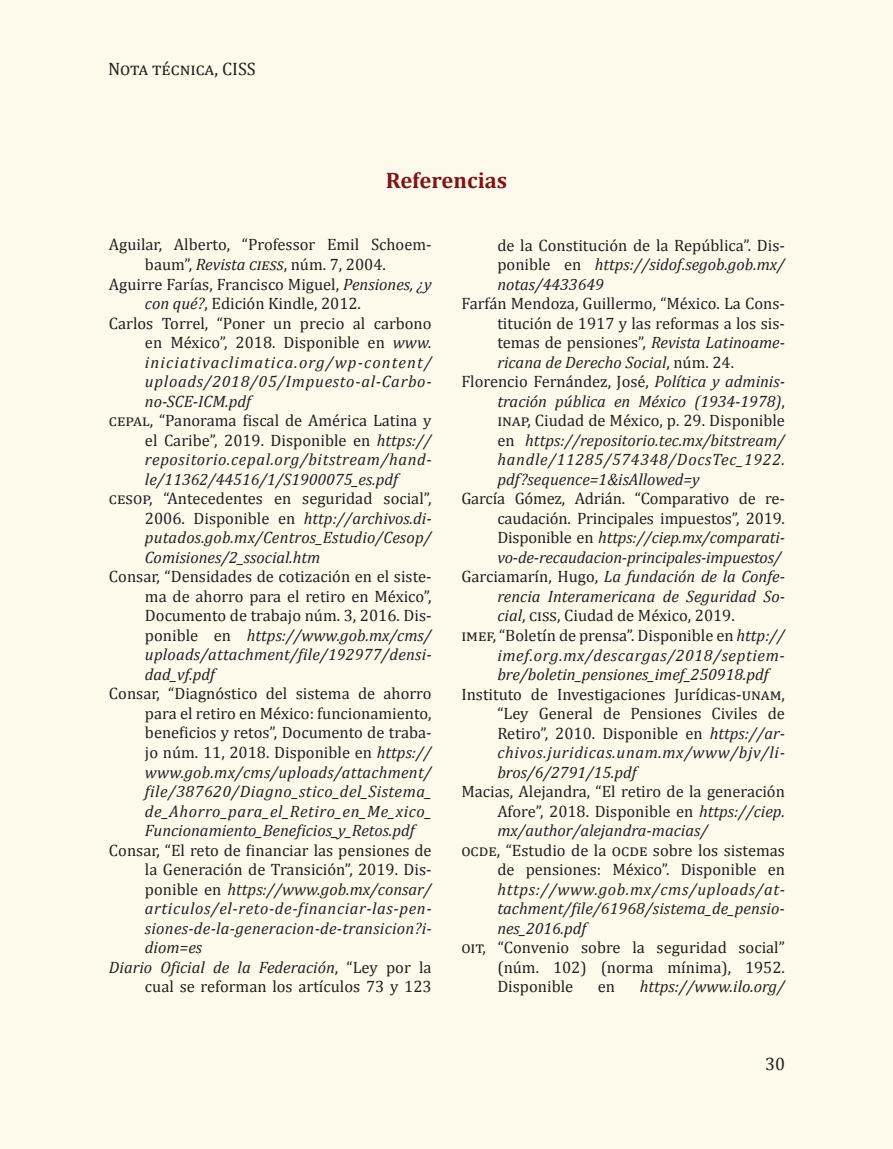
<style>
.page{position:relative;width:893px;height:1149px;background:#fff}
.page>*{position:absolute;margin:0;border:0;box-sizing:border-box;transform-origin:0 0}
.t1{font:700 22.5px "Cambria";color:#811316}
.t2{font:18px "Cambria";color:#231f20}
.t3{font:16.5px/19.5px "Cambria";color:#231f20;text-align:justify}
.t4{font:italic 16.5px/19.5px "Cambria";color:#231f20;text-align:justify}
.t5{font:italic 16.5px "Cambria";letter-spacing:.04em;color:#231f20}
.t6{font:italic 16.5px "Cambria";letter-spacing:.07em;color:#231f20}
.t7{font:italic 16.5px "Cambria";letter-spacing:.045em;color:#231f20}
.s1{font-style:italic}
.s2{font-style:normal}
</style>
<div class="page">
<div style="left:0;top:0;width:893px;height:1148px;background:#fefaeb"></div>
<p class="t2" style="left:108px;top:58px;width:149px">Nota técnica, CISS</p>
<h1 class="t1" style="left:386px;top:164px;width:123px">Referencias</h1>
<p class="t3" style="left:109px;top:235px;width:324px">Aguilar, Alberto, “Professor Emil Schoem-</p>
<p class="t3" style="left:145px;top:254px;width:242px">baum”, <span class="s1">Revista ciess</span>, núm. 7, 2004.</p>
<p class="t3" style="left:109px;top:274px;width:324px">Aguirre Farías, Francisco Miguel, <span class="s1">Pensiones, ¿y</span></p>
<p class="t3" style="left:145px;top:293px;width:218px"><span class="s1">con qué?</span>, Edición Kindle, 2012.</p>
<p class="t3" style="left:109px;top:313px;width:324px">Carlos Torrel, “Poner un precio al carbono</p>
<p class="t3" style="left:145px;top:332px;width:288px">en México”, 2018. Disponible en <span class="s1">www.</span></p>
<p class="t6" style="left:145px;top:350px;width:288px">iniciativaclimatica.org/wp-content/</p>
<p class="t7" style="left:145px;top:370px;width:288px">uploads/2018/05/Impuesto-al-Carbo-</p>
<p class="t4" style="left:145px;top:390px;width:107px">no-SCE-ICM.pdf</p>
<p class="t4" style="left:145px;top:410px;width:288px;text-indent:-36px"><span class="s2">cepal, “Panorama fiscal de América Latina y el Caribe”, 2019. Disponible en</span> https:// repositorio.cepal.org/bitstream/hand&shy;le/11362/44516/1/S1900075_es.pdf</p>
<p class="t4" style="left:145px;top:488px;width:288px;text-indent:-36px"><span class="s2">cesop, “Antecedentes en seguridad social”, 2006. Disponible en</span> http://archivos.di&shy;putados.gob.mx/Centros_Estudio/Cesop/ Comisiones/2_ssocial.htm</p>
<p class="t3" style="left:145px;top:567px;width:288px;text-indent:-36px">Consar, “Densidades de cotización en el siste&shy;ma de ahorro para el retiro en México”, Documento de trabajo núm. 3, 2016. Dis&shy;ponible en <span class="s1">https://www.gob.mx/cms/ uploads/attachment/file/192977/densi&shy;dad_vf.pdf</span></p>
<p class="t4" style="left:145px;top:683px;width:288px;text-indent:-36px"><span class="s2">Consar, “Diagnóstico del sistema de ahorro para el retiro en México: funcionamiento, beneficios y retos”, Documento de traba&shy;jo núm. 11, 2018. Disponible en</span> https:// www.gob.mx/cms/uploads/attachment/ file/387620/Diagno_stico_del_Sistema_ de_Ahorro_para_el_Retiro_en_Me_xico_ Funcionamiento_Beneficios_y_Retos.pdf</p>
<p class="t3" style="left:109px;top:840px;width:324px">Consar, “El reto de financiar las pensiones de</p>
<p class="t3" style="left:145px;top:859px;width:288px">la Generación de Transición”, 2019. Dis-</p>
<p class="t4" style="left:145px;top:878px;width:288px"><span class="s2">ponible en</span> https://www.gob.mx/consar/</p>
<p class="t5" style="left:145px;top:896px;width:288px">articulos/el-reto-de-financiar-las-pen-</p>
<p class="t4" style="left:145px;top:917px;width:288px">siones-de-la-generacion-de-transicion?i-</p>
<p class="t4" style="left:145px;top:936px;width:59px">diom=es</p>
<p class="t4" style="left:109px;top:956px;width:324px">Diario Oficial de la Federación<span class="s2">, “Ley por la</span></p>
<p class="t3" style="left:145px;top:976px;width:288px">cual se reforman los artículos 73 y 123</p>
<p class="t3" style="left:497px;top:235px;width:289px">de la Constitución de la República”. Dis&shy;ponible en <span class="s1">https://sidof.segob.gob.mx/ notas/4433649</span></p>
<p class="t3" style="left:461px;top:294px;width:325px">Farfán Mendoza, Guillermo, “México. La Cons-</p>
<p class="t3" style="left:497px;top:313px;width:289px">titución de 1917 y las reformas a los sis-</p>
<p class="t3" style="left:497px;top:333px;width:289px">temas de pensiones”, <span class="s1">Revista Latinoame-</span></p>
<p class="t4" style="left:497px;top:351px;width:238px">ricana de Derecho Social<span class="s2">, núm. 24.</span></p>
<p class="t3" style="left:461px;top:372px;width:325px">Florencio Fernández, José, <span class="s1">Política y adminis-</span></p>
<p class="t4" style="left:497px;top:390px;width:289px">tración pública en México (1934-1978)<span class="s2">,</span></p>
<p class="t3" style="left:497px;top:411px;width:289px">inap, Ciudad de México, p. 29. Disponible</p>
<p class="t4" style="left:497px;top:429px;width:289px"><span class="s2">en</span> https://repositorio.tec.mx/bitstream/</p>
<p class="t5" style="left:497px;top:448px;width:289px">handle/11285/574348/DocsTec_1922.</p>
<p class="t4" style="left:497px;top:468px;width:204px">pdf?sequence=1&amp;isAllowed=y</p>
<p class="t3" style="left:461px;top:489px;width:325px">García Gómez, Adrián. “Comparativo de re-</p>
<p class="t3" style="left:497px;top:508px;width:289px">caudación. Principales impuestos”, 2019.</p>
<p class="t4" style="left:497px;top:527px;width:289px"><span class="s2">Disponible en</span> https://ciep.mx/comparati-</p>
<p class="t4" style="left:497px;top:546px;width:286px">vo-de-recaudacion-principales-impuestos/</p>
<p class="t4" style="left:461px;top:566px;width:325px"><span class="s2">Garciamarín, Hugo,</span> La fundación de la Confe-</p>
<p class="t4" style="left:497px;top:585px;width:289px">rencia Interamericana de Seguridad So-</p>
<p class="t3" style="left:497px;top:606px;width:239px"><span class="s1">cial</span>, ciss, Ciudad de México, 2019.</p>
<p class="t3" style="left:461px;top:625px;width:325px">imef, “Boletín de prensa”. Disponible en <span class="s1">http://</span></p>
<p class="t5" style="left:497px;top:643px;width:289px">imef.org.mx/descargas/2018/septiem-</p>
<p class="t4" style="left:497px;top:663px;width:273px">bre/boletin_pensiones_imef_250918.pdf</p>
<p class="t3" style="left:497px;top:684px;width:289px;text-indent:-36px">Instituto de Investigaciones Jurídicas-unam, “Ley General de Pensiones Civiles de Retiro”, 2010. Disponible en <span class="s1">https://ar&shy;chivos.juridicas.unam.mx/www/bjv/li&shy;bros/6/2791/15.pdf</span></p>
<p class="t3" style="left:497px;top:781px;width:289px;text-indent:-36px">Macias, Alejandra, “El retiro de la generación Afore”, 2018. Disponible en <span class="s1">https://ciep. mx/author/alejandra-macias/</span></p>
<p class="t3" style="left:461px;top:840px;width:325px;text-align:right">ocde, “Estudio de la ocde sobre los sistemas de pensiones: México”. Disponible en</p>
<p class="t4" style="left:497px;top:878px;width:289px">https://www.gob.mx/cms/uploads/at&shy;tachment/file/61968/sistema_de_pensio&shy;nes_2016.pdf</p>
<p class="t3" style="left:497px;top:937px;width:289px;text-indent:-36px">oit, “Convenio sobre la seguridad social” (núm. 102) (norma mínima), 1952.<br>Disponible</p>
<p class="t3" style="left:598px;top:976px;width:19px">en</p>
<p class="t4" style="left:640px;top:975px;width:147px">https://www.ilo.org/</p>
<p class="t2" style="left:765px;top:1052px;width:21px">30</p>
</div>
